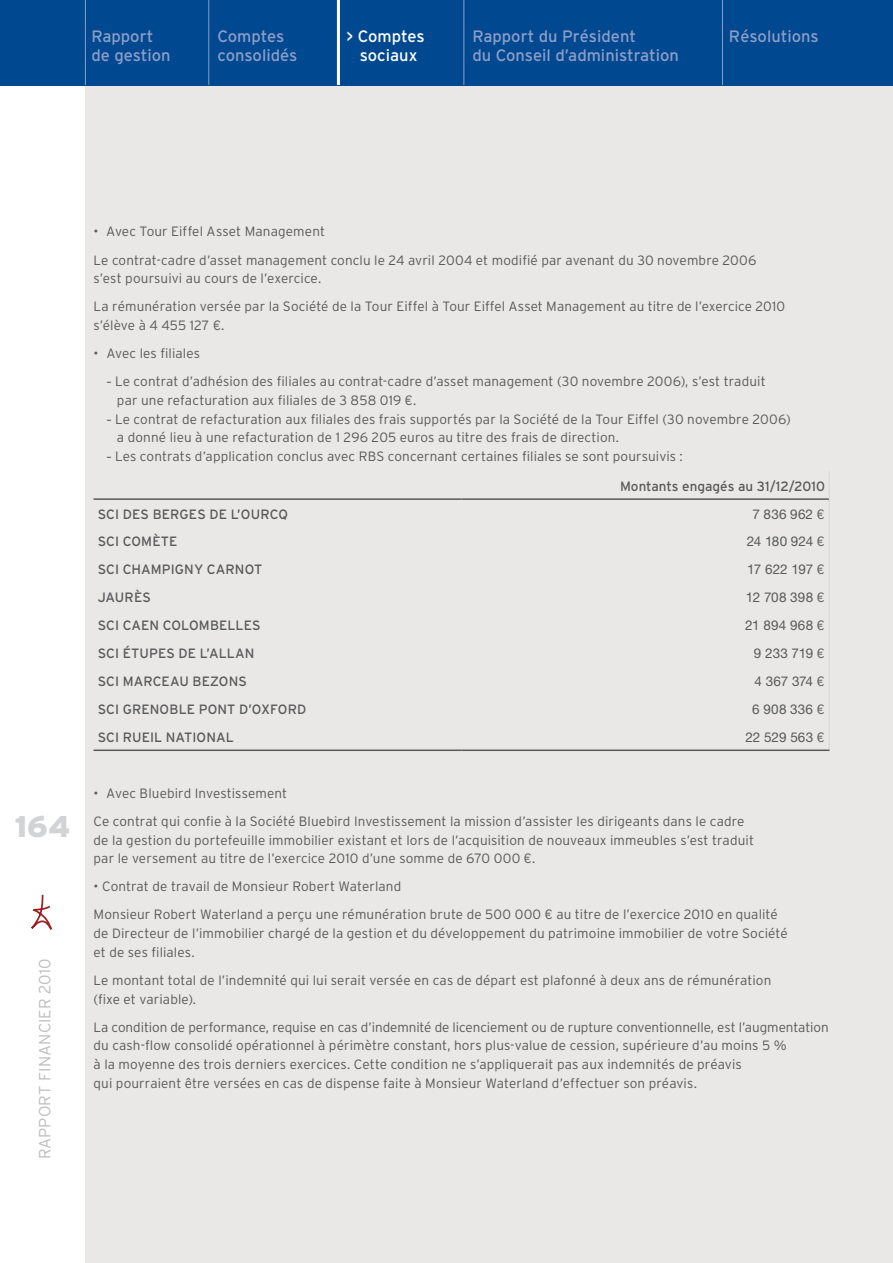
<style>
.page{position:relative;width:893px;height:1263px;background:#fff}
.page>*{position:absolute;margin:0;border:0;box-sizing:border-box;transform-origin:0 0}
.t1{font:900 30px "Interstate";color:#d1d3d4}
.t2{font:16.5px "Interstate";color:#8e9dc8}
.t3{font:16.5px "Interstate";color:#fff}
.t4{font:300 16.35px "Interstate";letter-spacing:.01em;color:#bcbec0}
.t5{font:300 13.5px/18.8px "Interstate";letter-spacing:.01em;color:#58595b}
.t6{font:13.5px "Interstate";letter-spacing:.005em;color:#58595b}
.t7{font:13.5px "Helvetica Neue";letter-spacing:.005em;color:#58595b}
.s1{font-family:"Helvetica Neue";font-weight:400}
.s2{font-weight:400}
.s3{font-family:"Interstate";font-weight:300}
</style>
<div class="page">
<div style="left:85px;top:0;width:808px;height:1263px;background:#eae8e6"></div>
<svg style="left:31px;top:894px;width:21px;height:36px"></svg>
<div style="left:0;top:0;width:893px;height:85px;background:#004990"></div>
<hr style="left:208px;top:0;width:1px;height:85px;background:#8e9dc8">
<hr style="left:85px;top:0;width:1px;height:85px;background:#8e9dc8">
<hr style="left:463px;top:0;width:1px;height:85px;background:#8e9dc8">
<hr style="left:337px;top:0;width:3px;height:85px;background:#fff">
<hr style="left:722px;top:0;width:1px;height:85px;background:#8e9dc8">
<svg style="left:829px;top:471px;width:1px;height:278px"></svg>
<hr style="left:94px;top:498px;width:367px;height:2px;background:#58595b">
<hr style="left:461px;top:498px;width:368px;height:2px;background:#58595b">
<hr style="left:94px;top:749px;width:367px;height:2px;background:#58595b">
<hr style="left:461px;top:749px;width:369px;height:2px;background:#58595b">
<p class="t2" style="left:91px;top:27px;width:63px">Rapport</p>
<p class="t2" style="left:217px;top:27px;width:68px">Comptes</p>
<p class="t3" style="left:346px;top:27px;width:80px">&gt; Comptes</p>
<p class="t2" style="left:472px;top:27px;width:165px">Rapport du Président</p>
<p class="t2" style="left:729px;top:27px;width:91px">Résolutions</p>
<p class="t2" style="left:91px;top:46px;width:81px">de gestion</p>
<p class="t2" style="left:217px;top:46px;width:82px">consolidés</p>
<p class="t3" style="left:360px;top:46px;width:59px">sociaux</p>
<p class="t2" style="left:472px;top:46px;width:208px">du Conseil d’administration</p>
<h1 class="t1" style="left:15px;top:809px;width:57px">164</h1>
<p class="t4" style="left:35px;top:1159px;width:203px;rotate:-90deg">Rapport financier 2010</p>
<p class="t5" style="left:94px;top:218px;width:664px;line-height:28px">• Avec Tour Eiffel Asset Management<br>Le contrat-cadre d’asset management conclu le 24 avril 2004 et modifié par avenant du 30 novembre 2006</p>
<p class="t5" style="left:94px;top:264px;width:693px;line-height:28px">s’est poursuivi au cours de l’exercice.<br>La rémunération versée par la Société de la Tour Eiffel à Tour Eiffel Asset Management au titre de l’exercice 2010</p>
<p class="t5" style="left:94px;top:316px;width:132px">s’élève à 4 455 127 ¤.</p>
<p class="t5" style="left:94px;top:344px;width:108px">• Avec les filiales</p>
<p class="t5" style="left:117px;top:372px;width:650px;text-indent:-11px"><span class="s1">-</span> Le contrat d’adhésion des filiales au contrat-cadre d’asset management (30 novembre 2006), s’est traduit par une refacturation aux filiales de 3 858 019 ¤.</p>
<p class="t5" style="left:117px;top:409px;width:675px;text-indent:-11px"><span class="s1">-</span> Le contrat de refacturation aux filiales des frais supportés par la Société de la Tour Eiffel (30 novembre 2006) a donné lieu à une refacturation de 1 296 205 euros au titre des frais de direction.</p>
<p class="t5" style="left:620px;top:441px;width:206px;line-height:29.5px;text-indent:-514px"><span class="s1">-</span> Les contrats d’application conclus avec RBS concernant certaines filiales se sont poursuivis :<br><span class="s2">Montants engagés au 31/12/2010</span></p>
<p class="t6" style="left:98px;top:506px;width:192px">SCI DES BERGES DE L’OURCQ</p>
<p class="t7" style="left:752px;top:506px;width:74px">7 836 962 <span class="s3">¤</span></p>
<p class="t6" style="left:98px;top:534px;width:81px">SCI COMÈTE</p>
<p class="t7" style="left:747px;top:534px;width:80px">24 180 924 <span class="s3">¤</span></p>
<p class="t6" style="left:98px;top:562px;width:166px">SCI CHAMPIGNY CARNOT</p>
<p class="t7" style="left:747px;top:561px;width:79px">17 622 197 <span class="s3">¤</span></p>
<p class="t6" style="left:98px;top:590px;width:10px">jaurès</p>
<p class="t7" style="left:746px;top:589px;width:81px">12 708 398 <span class="s3">¤</span></p>
<p class="t6" style="left:98px;top:618px;width:164px">SCI CAEN COLOMBELLES</p>
<p class="t7" style="left:745px;top:617px;width:81px">21 894 968 <span class="s3">¤</span></p>
<p class="t6" style="left:98px;top:646px;width:158px">SCI ÉTUPES DE L’ALLAN</p>
<p class="t7" style="left:754px;top:645px;width:72px">9 233 719 <span class="s3">¤</span></p>
<p class="t6" style="left:98px;top:674px;width:151px">SCI MARCEAU BEZONS</p>
<p class="t7" style="left:754px;top:673px;width:72px">4 367 374 <span class="s3">¤</span></p>
<p class="t6" style="left:98px;top:701px;width:210px">SCI GRENOBLE PONT D’OXFORD</p>
<p class="t7" style="left:752px;top:701px;width:74px">6 908 336 <span class="s3">¤</span></p>
<p class="t6" style="left:98px;top:729px;width:137px">SCI RUEIL NATIONAL</p>
<p class="t7" style="left:745px;top:729px;width:81px">22 529 563 <span class="s3">¤</span></p>
<p class="t5" style="left:94px;top:779px;width:652px;line-height:28px">• Avec Bluebird I nvestissement<br>Ce contrat qui confie à la Société Bluebird I nvestissement la mission d’assister les dirigeants dans le cadre</p>
<p class="t5" style="left:94px;top:830px;width:662px">de la gestion du portefeuille immobilier existant et lors de l’acquisition de nouveaux immeubles s’est traduit par le versement au titre de l’exercice 2010 d’une somme de 670 000 ¤.</p>
<p class="t5" style="left:94px;top:872px;width:686px;line-height:28px">• Contrat de travail de Monsieur Robert Waterland<br>Monsieur Robert Waterland a perçu une rémunération brute de 500 000 ¤ au titre de l’exercice 2010 en qualité</p>
<p class="t5" style="left:94px;top:924px;width:696px">de Directeur de l’immobilier chargé de la gestion et du développement du patrimoine immobilier de votre Société et de ses filiales.</p>
<p class="t5" style="left:94px;top:971px;width:679px">Le montant total de l’indemnité qui lui serait versée en cas de départ est plafonné à deux ans de rémunération (fixe et variable).</p>
<p class="t5" style="left:94px;top:1017px;width:737px">La condition de performance, requise en cas d’indemnité de licenciement ou de rupture conventionnelle, est l’augmentation du cash-flow consolidé opérationnel à périmètre constant, hors plus-value de cession, supérieure d’au moins 5 %<br>à la moyenne des trois derniers exercices. Cette condition ne s’appliquerait pas aux indemnités de préavis<br>qui pourraient être versées en cas de dispense faite à Monsieur Waterland d’effectuer son préavis.</p>
</div>
